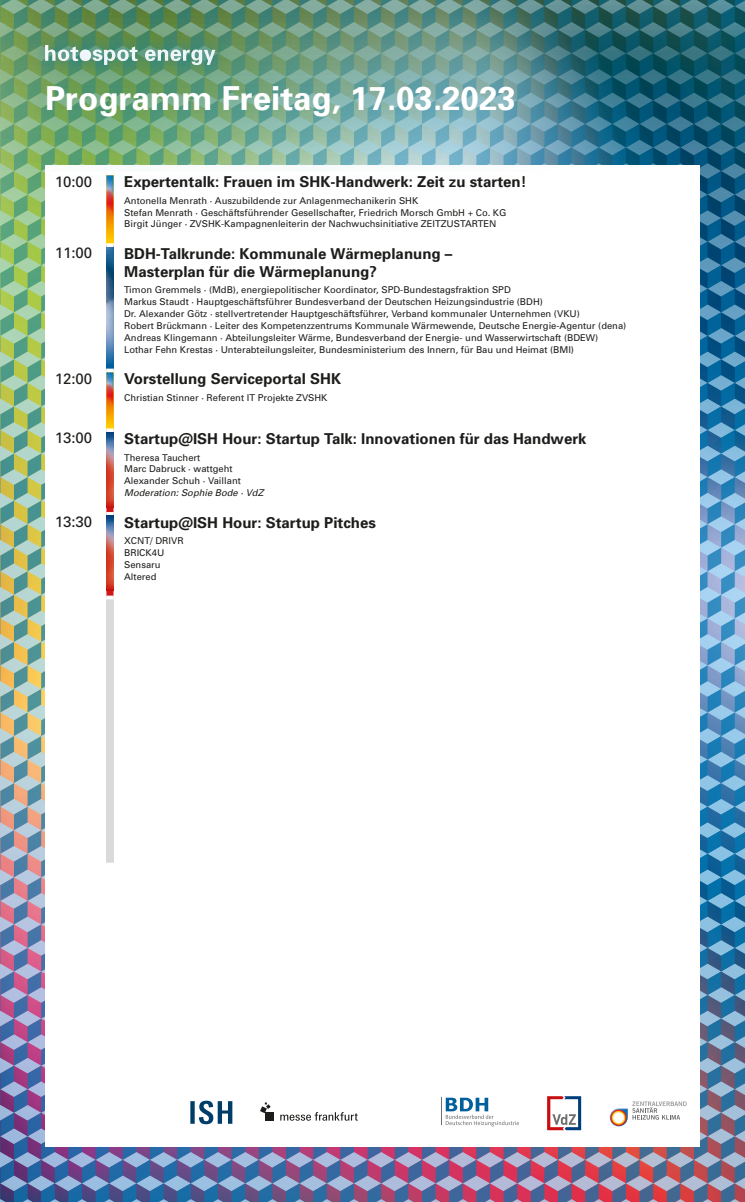
<style>
.page{position:relative;width:745px;height:1202px;background:#fff}
.page>*{position:absolute;margin:0;border:0;box-sizing:border-box;transform-origin:0 0}
.t1{font:700 33px "Univers";color:#fff}
.t2{font:700 15px/18px "Univers";color:#1d1d1b}
.t3{font:15px "Univers";color:#1d1d1b}
.t4{font:9.38px/11.9px "Univers";color:#1d1d1b}
.t5{font:italic 9.38px "Univers";color:#1d1d1b}
</style>
<div class="page">
<img style="left:0;top:0;width:744px;height:775px">
<img style="left:0;top:783px;width:744px;height:418px">
<div style="left:45px;top:165px;width:654px;height:980px;background:#fff"></div>
<svg style="left:632px;top:1101px;width:54px;height:18px"></svg>
<img style="left:609px;top:1108px;width:18px;height:18px">
<svg style="left:547px;top:1096px;width:33px;height:33px"></svg>
<svg style="left:441px;top:1097px;width:77px;height:29px"></svg>
<svg style="left:190px;top:1100px;width:42px;height:23px"></svg>
<div style="left:265px;top:1111px;width:9px;height:9px;background:#1d1d1b"></div>
<svg style="left:260px;top:1102px;width:10px;height:10px"></svg>
<svg style="left:280px;top:1112px;width:77px;height:8px"></svg>
<div style="left:0;top:3px;width:593px;height:194px;background:#007bb6;opacity:.4"></div>
<svg style="left:106px;top:363px;width:7px;height:5px"></svg>
<div style="left:106px;top:597px;width:7px;height:267px;background:#dadada"></div>
<hr style="left:50px;top:171px;width:56px;height:4px;background:#fff">
<hr style="left:113px;top:171px;width:580px;height:4px;background:#fff">
<svg style="left:106px;top:862px;width:7px;height:2px"></svg>
<svg style="left:106px;top:171px;width:7px;height:76px"></svg>
<svg style="left:106px;top:247px;width:7px;height:116px"></svg>
<svg style="left:106px;top:368px;width:7px;height:231px"></svg>
<svg style="left:106px;top:432px;width:7px;height:75px"></svg>
<svg style="left:106px;top:515px;width:7px;height:75px"></svg>
<h1 class="t1" style="left:45px;top:78px;width:472px">Programm Freitag, 17.03.2023</h1>
<h2 class="t3" style="left:55px;top:172px;width:39px">10:00</h2>
<h2 class="t2" style="left:124px;top:173px;width:403px">Expertentalk: Frauen im SHK-Handwerk: Zeit zu starten!</h2>
<p class="t4" style="left:124px;top:194px;width:383px">Antonella Menrath · Auszubildende zur Anlagenmechanikerin SHK<br>Stefan Menrath · Geschäftsführender Gesellschafter, Friedrich Morsch GmbH + Co. KG<br>Birgit Jünger · ZVSHK-Kampagnenleiterin der Nachwuchsinitiative ZEITZUSTARTEN</p>
<h2 class="t3" style="left:55px;top:244px;width:39px">11:00</h2>
<h2 class="t2" style="left:124px;top:244px;width:329px">BDH-Talkrunde: Kommunale Wärmeplanung –<br>Masterplan für die Wärmeplanung?</h2>
<p class="t4" style="left:124px;top:284px;width:503px">Timon Gremmels · (MdB), energiepolitischer Koordinator, SPD-Bundestagsfraktion SPD<br>Markus Staudt · Hauptgeschäftsführer Bundesverband der Deutschen Heizungsindustrie (BDH)<br>Dr. Alexander Götz · stellvertretender Hauptgeschäftsführer, Verband kommunaler Unternehmen (VKU)<br>Robert Brückmann · Leiter des Kompetenzzentrums Kommunale Wärmewende, Deutsche Energie-Agentur (dena)<br>Andreas Klingemann · Abteilungsleiter Wärme, Bundesverband der Energie- und Wasserwirtschaft (BDEW)<br>Lothar Fehn Krestas · Unterabteilungsleiter, Bundesministerium des Innern, für Bau und Heimat (BMI)</p>
<h2 class="t3" style="left:55px;top:369px;width:39px">12:00</h2>
<h2 class="t2" style="left:124px;top:370px;width:218px">Vorstellung Serviceportal SHK</h2>
<p class="t4" style="left:124px;top:391px;width:205px">Christian Stinner · Referent IT Projekte ZVSHK</p>
<h2 class="t3" style="left:55px;top:429px;width:39px">13:00</h2>
<h2 class="t2" style="left:124px;top:430px;width:463px">Startup@ISH Hour: Startup Talk: Innovationen für das Handwerk</h2>
<p class="t4" style="left:124px;top:451px;width:118px">Theresa Tauchert<br>Marc Dabruck · wattgeht<br>Alexander Schuh · Vaillant</p>
<p class="t5" style="left:124px;top:487px;width:141px">Moderation: Sophie Bode · VdZ</p>
<h2 class="t3" style="left:55px;top:513px;width:39px">13:30</h2>
<h2 class="t2" style="left:124px;top:513px;width:253px">Startup@ISH Hour: Startup Pitches</h2>
<p class="t4" style="left:124px;top:535px;width:61px">XCNT/ DRIVR<br>BRICK4U<br>Sensaru<br>Altered</p>
</div>
